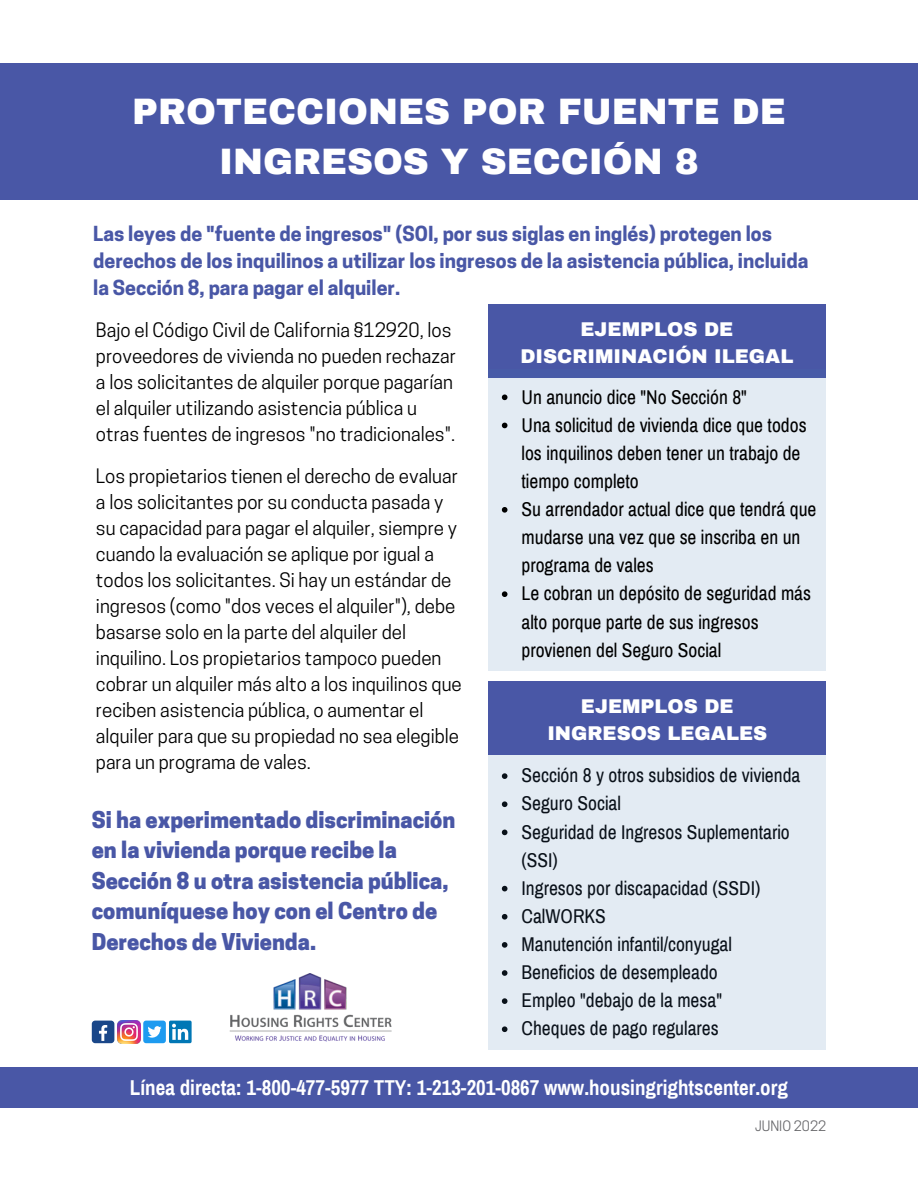
<style>
.page{position:relative;width:918px;height:1188px;background:#fff}
.page>*{position:absolute;margin:0;border:0;box-sizing:border-box;transform-origin:0 0}
.t1{font:900 36px/49.5px "Archivo";color:#fff;text-align:center}
.t2{font:800 21.75px/30.3px "Cooper Hewitt";color:#4957a6}
.t3{font:700 21px "Archivo Narrow";color:#fff}
.t4{font:19.5px/28.2px "Archivo Narrow";color:#000}
.t5{font:700 19.5px/27px "Cooper Hewitt";color:#4957a6}
.t6{font:900 19.5px/27px "Archivo";color:#fff;text-align:center}
.t7{font:18.75px/26px "Cooper Hewitt";color:#000}
.t8{font:13.5px "Cooper Hewitt";color:#68686b}
</style>
<div class="page">
<div style="left:0;top:63px;width:918px;height:137px;background:#4957a6"></div>
<div style="left:0;top:1068px;width:918px;height:40px;background:#4957a6"></div>
<div style="left:488px;top:748px;width:338px;height:302px;background:#e3ebf3"></div>
<div style="left:488px;top:681px;width:338px;height:73px;background:#4957a6"></div>
<img style="left:229px;top:973px;width:162px;height:69px">
<div style="left:488px;top:304px;width:338px;height:73px;background:#4957a6"></div>
<div style="left:488px;top:369px;width:338px;height:302px;background:#e3ebf3"></div>
<svg style="left:502px;top:395px;width:5px;height:5px"></svg>
<svg style="left:502px;top:423px;width:5px;height:5px"></svg>
<svg style="left:502px;top:507px;width:5px;height:6px"></svg>
<svg style="left:502px;top:591px;width:5px;height:6px"></svg>
<img style="left:118px;top:1021px;width:22px;height:22px">
<div style="left:92px;top:1021px;width:22px;height:22px;background:#1a4789;border-radius:3px"></div>
<svg style="left:99px;top:1025px;width:8px;height:16px"></svg>
<div style="left:143px;top:1021px;width:23px;height:22px;background:#1d9bf0;border-radius:3px"></div>
<svg style="left:148px;top:1026px;width:14px;height:12px"></svg>
<div style="left:169px;top:1021px;width:23px;height:22px;background:#0177b5;border-radius:2px"></div>
<svg style="left:172px;top:1024px;width:16px;height:16px"></svg>
<h1 class="t1" style="left:132px;top:87px;width:655px">PROTECCIONES POR FUENTE DE<br>INGRESOS Y SECCIÓN 8</h1>
<p class="t5" style="left:93px;top:223px;width:717px">Las leyes de "fuente de ingresos" (SOI, por sus siglas en inglés) protegen los derechos de los inquilinos a utilizar los ingresos de la asistencia pública, incluida la Sección 8, para pagar el alquiler.</p>
<p class="t7" style="left:96px;top:319px;width:362px">Bajo el Código Civil de California §12920, los proveedores de vivienda no pueden rechazar a los solicitantes de alquiler porque pagarían el alquiler utilizando asistencia pública u otras fuentes de ingresos "no tradicionales".</p>
<p class="t7" style="left:96px;top:465px;width:367px">Los propietarios tienen el derecho de evaluar a los solicitantes por su conducta pasada y su capacidad para pagar el alquiler, siempre y cuando la evaluación se aplique por igual a todos los solicitantes. Si hay un estándar de ingresos (como "dos veces el alquiler"), debe basarse solo en la parte del alquiler del inquilino. Los propietarios tampoco pueden cobrar un alquiler más alto a los inquilinos que reciben asistencia pública, o aumentar el alquiler para que su propiedad no sea elegible para un programa de vales.</p>
<p class="t2" style="left:92px;top:807px;width:365px">Si ha experimentado discriminación en la vivienda porque recibe la<br>Sección 8 u otra asistencia pública, comuníquese hoy con el Centro de<br>Derechos de Vivienda.</p>
<p class="t6" style="left:520px;top:316px;width:274px">EJEMPLOS DE<br>DISCRIMINACIÓN ILEGAL</p>
<p class="t4" style="left:521px;top:383px;width:297px">Un anuncio dice "No Sección 8"<br>Una solicitud de vivienda dice que todos los inquilinos deben tener un trabajo de tiempo completo<br>Su arrendador actual dice que tendrá que mudarse una vez que se inscriba en un programa de vales<br>Le cobran un depósito de seguridad más alto porque parte de sus ingresos provienen del Seguro Social</p>
<p class="t6" style="left:547px;top:693px;width:221px">EJEMPLOS DE<br>INGRESOS LEGALES</p>
<p class="t4" style="left:521px;top:762px;width:280px">Sección 8 y otros subsidios de vivienda<br>Seguro Social<br>Seguridad de Ingresos Suplementario (SSI)<br>Ingresos por discapacidad (SSDI)<br>CalWORKS<br>Manutención infantil/conyugal<br>Beneficios de desempleado<br>Empleo "debajo de la mesa"<br>Cheques de pago regulares</p>
<p class="t3" style="left:130px;top:1076px;width:660px">Línea directa: 1-800-477-5977 TTY: 1-213-201-0867 www.housingrightscenter.org</p>
<p class="t8" style="left:755px;top:1121px;width:73px">JUNIO 2022</p>
</div>
